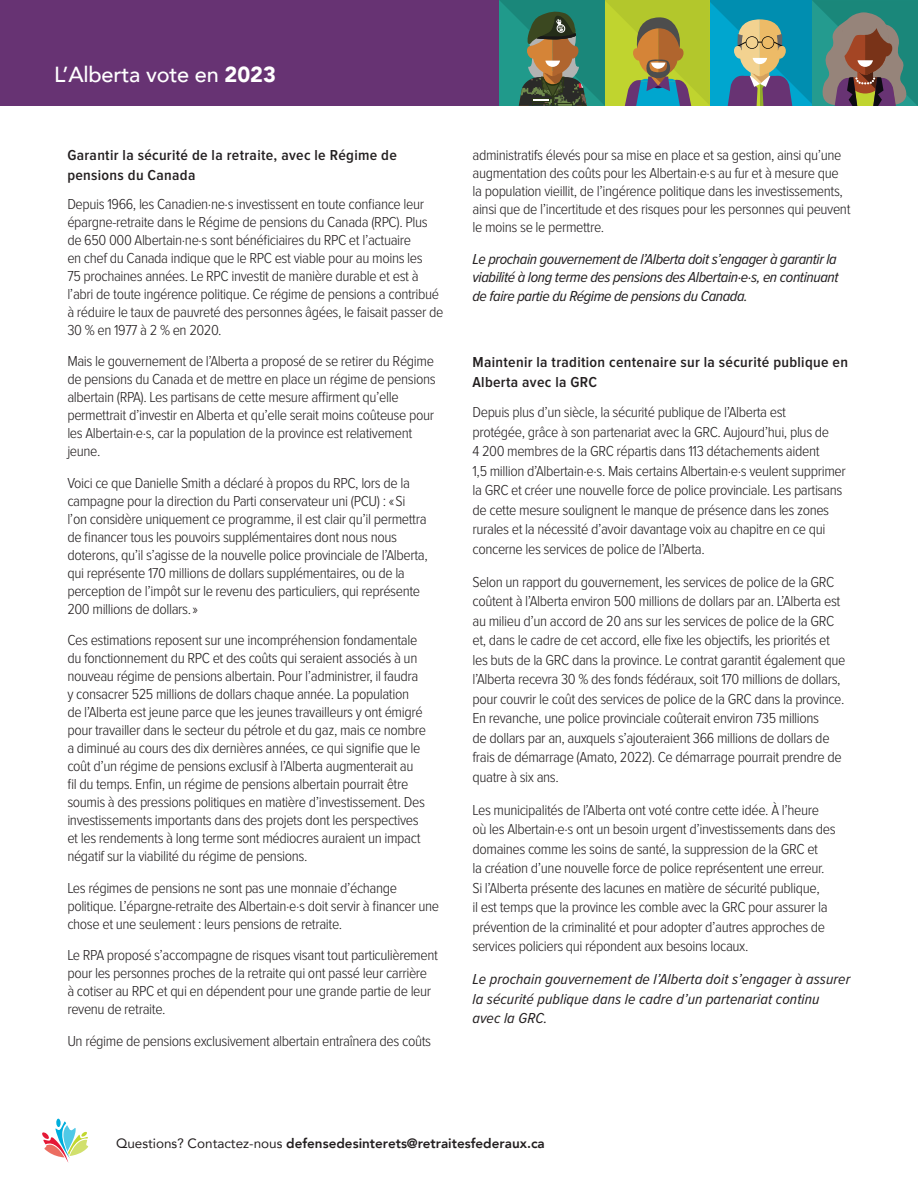
<style>
.page{position:relative;width:918px;height:1188px;background:#fff}
.page>*{position:absolute;margin:0;border:0;box-sizing:border-box;transform-origin:0 0}
.t1{font:500 21.75px "Avenir";letter-spacing:-.01em;color:#fff}
.copy{font:300 15px/18px "Proxima Nova Cond";letter-spacing:-.025em;color:#231f20;scale:1.05 1}
.copy-2{font:italic 15px/18px "Proxima Nova Cond";letter-spacing:-.025em;color:#231f20;scale:1.05 1}
.copy_subheadings{font:600 15px/19.5px "Proxima Nova Cond";letter-spacing:.02em;color:#231f20;scale:1.05 1}
.copy-3{font:italic 15px/19.5px "Proxima Nova Cond";letter-spacing:.005em;color:#231f20;scale:1.05 1}
.t2{font:800 13.5px "Avenir";color:#231f20}
.s1{font-weight:900}
.s2{font-weight:400}
</style>
<div class="page">
<div style="left:0;top:0;width:499px;height:106px;background:#673373"></div>
<svg style="left:499px;top:0;width:419px;height:106px;background:#5e8c6c"></svg>
<div style="left:56px;top:1119px;width:5px;height:8px;background:#00aedc;border-radius:50%"></div>
<svg style="left:42px;top:1121px;width:46px;height:42px"></svg>
<h1 class="t1" style="left:54px;top:56px;width:224px">L’Alberta vote en <span class="s1">2023</span></h1>
<p class="copy_subheadings" style="left:67px;top:146px;width:315px">Garantir la sécurité de la retraite, avec le Régime de pensions du Canada</p>
<p class="copy" style="left:67px;top:195px;width:360px">Depuis 1966, les Canadien·ne·s investissent en toute confiance leur épargne-retraite dans le Régime de pensions du Canada (RPC). Plus de 650 000 Albertain·ne·s sont bénéficiaires du RPC et l’actuaire<br>en chef du Canada indique que le RPC est viable pour au moins les<br>75 prochaines années. Le RPC investit de manière durable et est à l’abri de toute ingérence politique. Ce régime de pensions a contribué à réduire le taux de pauvreté des personnes âgées, le faisait passer de 30 % en 1977 à 2 % en 2020.</p>
<p class="copy" style="left:67px;top:353px;width:352px">Mais le gouvernement de l’Alberta a proposé de se retirer du Régime de pensions du Canada et de mettre en place un régime de pensions albertain (RPA). Les partisans de cette mesure affirment qu’elle permettrait d’investir en Alberta et qu’elle serait moins coûteuse pour les Albertain·e·s, car la population de la province est relativement jeune.</p>
<p class="copy" style="left:67px;top:474px;width:345px">Voici ce que Danielle Smith a déclaré à propos du RPC, lors de la campagne pour la direction du Parti conservateur uni (PCU) : «Si l’on considère uniquement ce programme, il est clair qu’il permettra de financer tous les pouvoirs supplémentaires dont nous nous doterons, qu’il s’agisse de la nouvelle police provinciale de l’Alberta, qui représente 170 millions de dollars supplémentaires, ou de la perception de l’impôt sur le revenu des particuliers, qui représente 200 millions de dollars.»</p>
<p class="copy" style="left:67px;top:632px;width:343px">Ces estimations reposent sur une incompréhension fondamentale du fonctionnement du RPC et des coûts qui seraient associés à un nouveau régime de pensions albertain. Pour l’administrer, il faudra y consacrer 525 millions de dollars chaque année. La population de l’Alberta est jeune parce que les jeunes travailleurs y ont émigré pour travailler dans le secteur du pétrole et du gaz, mais ce nombre a diminué au cours des dix dernières années, ce qui signifie que le coût d’un régime de pensions exclusif à l’Alberta augmenterait au fil du temps. Enfin, un régime de pensions albertain pourrait être soumis à des pressions politiques en matière d’investissement. Des investissements importants dans des projets dont les perspectives et les rendements à long terme sont médiocres auraient un impact négatif sur la viabilité du régime de pensions.</p>
<p class="copy" style="left:67px;top:879px;width:356px">Les régimes de pensions ne sont pas une monnaie d’échange politique. L’épargne-retraite des Albertain·e·s doit servir à financer une chose et une seulement : leurs pensions de retraite.</p>
<p class="copy" style="left:67px;top:947px;width:354px">Le RPA proposé s’accompagne de risques visant tout particulièrement pour les personnes proches de la retraite qui ont passé leur carrière<br>à cotiser au RPC et qui en dépendent pour une grande partie de leur revenu de retraite.</p>
<p class="copy" style="left:67px;top:1032px;width:348px">Un régime de pensions exclusivement albertain entraînera des coûts</p>
<p class="copy" style="left:472px;top:147px;width:362px">administratifs élevés pour sa mise en place et sa gestion, ainsi qu’une augmentation des coûts pour les Albertain·e·s au fur et à mesure que la population vieillit, de l’ingérence politique dans les investissements, ainsi que de l’incertitude et des risques pour les personnes qui peuvent le moins se le permettre.</p>
<p class="copy-2" style="left:472px;top:249px;width:350px">Le prochain gouvernement de l’Alberta doit s’engager à garantir la viabilité à long terme des pensions des Albertain·e·s, en continuant</p>
<p class="copy-2" style="left:472px;top:287px;width:264px">de faire partie du Régime de pensions du Canada.</p>
<p class="copy_subheadings" style="left:472px;top:353px;width:359px">Maintenir la tradition centenaire sur la sécurité publique en<br>Alberta avec la GRC</p>
<p class="copy" style="left:472px;top:403px;width:357px;line-height:19.5px">Depuis plus d’un siècle, la sécurité publique de l’Alberta est<br>protégée, grâce à son partenariat avec la GRC. Aujourd’hui, plus de<br>4 200 membres de la GRC répartis dans 113 détachements aident<br>1,5 million d’Albertain·e·s. Mais certains Albertain·e·s veulent supprimer la GRC et créer une nouvelle force de police provinciale. Les partisans de cette mesure soulignent le manque de présence dans les zones rurales et la nécessité d’avoir davantage voix au chapitre en ce qui concerne les services de police de l’Alberta.</p>
<p class="copy" style="left:472px;top:573px;width:357px;line-height:19.5px">Selon un rapport du gouvernement, les services de police de la GRC coûtent à l’Alberta environ 500 millions de dollars par an. L’Alberta est au milieu d’un accord de 20 ans sur les services de police de la GRC et, dans le cadre de cet accord, elle fixe les objectifs, les priorités et les buts de la GRC dans la province. Le contrat garantit également que l’Alberta recevra 30 % des fonds fédéraux, soit 170 millions de dollars, pour couvrir le coût des services de police de la GRC dans la province.<br>En revanche, une police provinciale coûterait environ 735 millions<br>de dollars par an, auxquels s’ajouteraient 366 millions de dollars de frais de démarrage (Amato, 2022). Ce démarrage pourrait prendre de quatre à six ans.</p>
<p class="copy" style="left:472px;top:801px;width:347px;line-height:19.5px">Les municipalités de l’Alberta ont voté contre cette idée. À l’heure où les Albertain·e·s ont un besoin urgent d’investissements dans des domaines comme les soins de santé, la suppression de la GRC et<br>la création d’une nouvelle force de police représentent une erreur.<br>Si l’Alberta présente des lacunes en matière de sécurité publique,<br>il est temps que la province les comble avec la GRC pour assurer la prévention de la criminalité et pour adopter d’autres approches de services policiers qui répondent aux besoins locaux.</p>
<p class="copy-3" style="left:472px;top:969px;width:361px">Le prochain gouvernement de l’Alberta doit s’engager à assurer la sécurité publique dans le cadre d’un partenariat continu avec la GRC.</p>
<p class="t2" style="left:116px;top:1133px;width:430px"><span class="s2">Questions? Contactez-nous</span> defensedesinterets@retraitesfederaux.ca</p>
</div>
